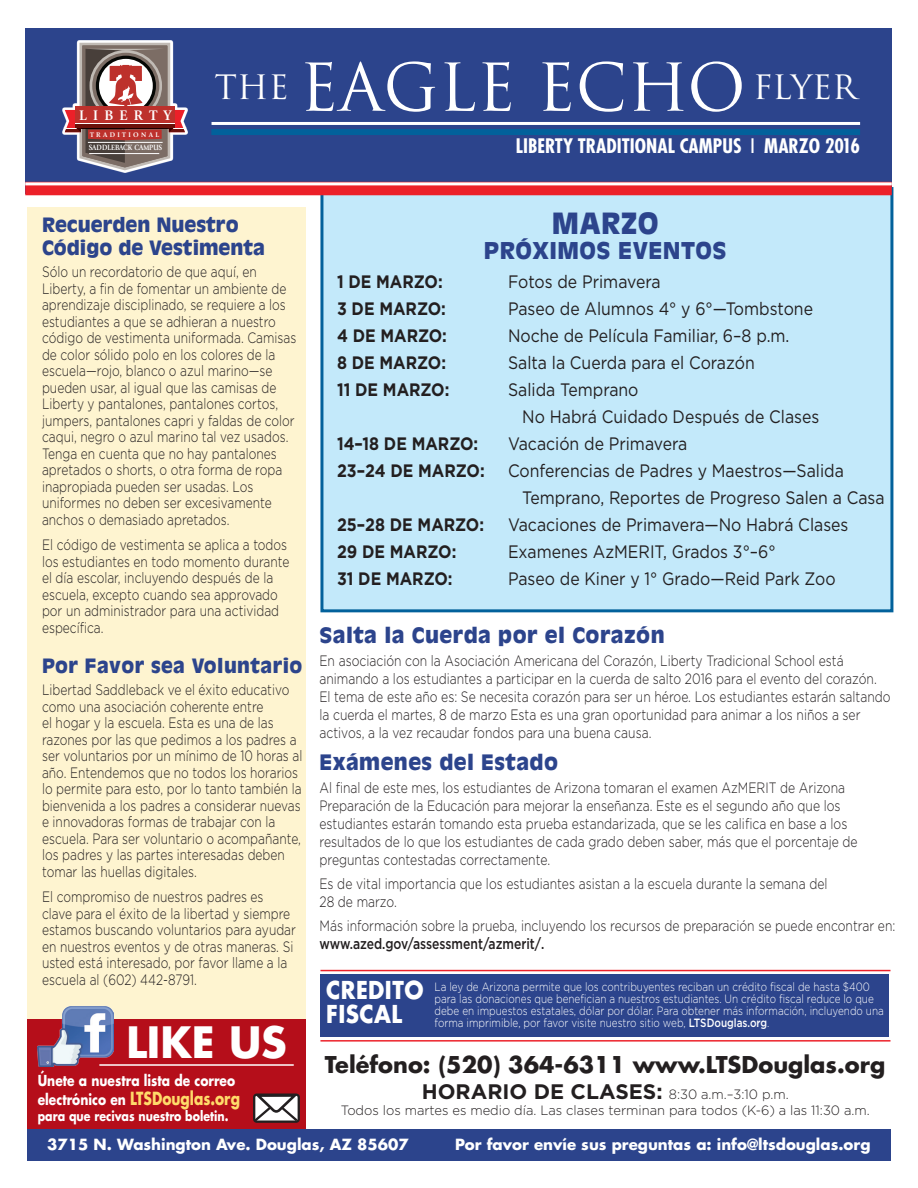
<style>
.page{position:relative;width:918px;height:1188px;background:#fff}
.page>*{position:absolute;margin:0;border:0;box-sizing:border-box;transform-origin:0 0}
.copy{font:64.05px "Trajan";color:#fff}
.t1{font:700 42px "Futura";color:#fff}
.Headers{font:900 28.8px "Antique Olive";letter-spacing:.02em;color:#2c448c}
.Headers-2{font:700 24px "Futura";letter-spacing:.02em;color:#fff;scale:.9 1}
.Headers-3{font:900 22.8px "Antique Olive";letter-spacing:.02em;color:#2c448c}
.t2{font:700 22.5px "Futura";color:#231f20}
.Headers-4{font:900 21px "Antique Olive";letter-spacing:.02em;color:#2c448c}
.t3{font:700 condensed 19.5px "Futura";color:#fff}
.Headers-5{font:900 19.5px/23.4px "Antique Olive";color:#2c448c}
.Headers-6{font:900 19.5px "Antique Olive";letter-spacing:.02em;color:#2c448c}
.t4{font:18px/27px "Gotham";color:#231f20;scale:.88 1}
.t5{font:700 18px "Gotham";color:#231f20;scale:.88 1}
.t6{font:700 17.7px "Futura";color:#ffdb6a;scale:.78 1}
.copy-2{font:300 15px/16.5px "Gotham";color:#231f20;scale:.8 1}
.copy-3{font:300 15px/18px "Gotham";color:#231f20;scale:.81 1}
.t7{font:700 15px "Futura";color:#fff}
.t8{font:700 14.7px "Futura";color:#fff;scale:.83 1}
.t9{font:700 14.55px "Giovanni";letter-spacing:.44em;color:#fff}
.t10{font:300 13.5px "Gotham";color:#231f20;scale:.96 1}
.t11{font:700 13.2px "Futura";color:#fff;scale:.83 1}
.copy-4{font:300 12px/12px "Gotham";color:#fff;scale:.83 1}
.t12{font:700 7.95px "Giovanni";color:#fff;scale:.86 1}
.t13{font:7.8px "Source Sans Pro";letter-spacing:.84em;color:#fff}
.t14{font:700 7.05px "Giovanni";letter-spacing:.34em;color:#fff}
.s1{font-weight:400}
.s2{font-size:14.7px;color:#fff}
.s3{font-weight:500}
.s4{font-weight:700;font-size:21px}
</style>
<div class="page">
<div style="left:27px;top:207px;width:279px;height:914px;background:#fef4d0"></div>
<div style="left:27px;top:1020px;width:279px;height:125px;background:#b50e1a"></div>
<img style="left:38px;top:1006px;width:75px;height:60px">
<hr style="left:99px;top:1064px;width:195px;height:2px;background:#fff">
<svg style="left:253px;top:1094px;width:47px;height:29px"></svg>
<div style="left:27px;top:1129px;width:863px;height:32px;background:#2c448c"></div>
<div style="left:320px;top:187px;width:573px;height:425px;background:#c3e9fa;border:3px solid #02619b"></div>
<div style="left:25px;top:29px;width:867px;height:165px;background:#2c448c"></div>
<div style="left:25px;top:182px;width:867px;height:13px;background:#ec2029"></div>
<hr style="left:25px;top:182px;width:867px;height:3px;background:#fff">
<hr style="left:212px;top:122px;width:648px;height:3px;background:#fff">
<div style="left:211px;top:129px;width:649px;height:6px;background:#02619b"></div>
<svg style="left:62px;top:40px;width:125px;height:133px"></svg>
<svg style="left:65px;top:41px;width:120px;height:131px"></svg>
<div style="left:75px;top:106px;width:99px;height:21px;background:#bd312c"></div>
<hr style="left:75px;top:123px;width:99px;height:4px;background:#6c110b">
<hr style="left:76px;top:123px;width:99px;height:1px;background:#fff">
<div style="left:320px;top:975px;width:569px;height:62px;background:#2c448c"></div>
<hr style="left:320px;top:970px;width:570px;height:1px;background:#ec2029">
<hr style="left:320px;top:1040px;width:570px;height:2px;background:#ec2029">
<p class="t9" style="left:79px;top:106px;width:94px">LIBERTY</p>
<p class="t13" style="left:91px;top:114px;width:72px">ACADEMY</p>
<p class="t12" style="left:89px;top:143px;width:87px">SADDLEBACK CAMPUS</p>
<p class="t14" style="left:90px;top:130px;width:70px">TRADITIONAL</p>
<p class="copy" style="left:215px;top:49px;width:644px"><sup>THE</sup> EAGLE ECHO <sup>FLYER</sup></p>
<p class="t3" style="left:516px;top:134px;width:346px">LIBERTY TRADITIONAL CAMPUS <span class="s1">I</span> MARZO 2016</p>
<p class="Headers-5" style="left:42px;top:212px;width:225px">Recuerden Nuestro<br>Código de Vestimenta</p>
<p class="copy-2" style="left:42px;top:263px;width:319px">Sólo un recordatorio de que aquí, en Liberty, a fin de fomentar un ambiente de aprendizaje disciplinado, se requiere a los estudiantes a que se adhieran a nuestro código de vestimenta uniformada. Camisas de color sólido polo en los colores de la escuela—rojo, blanco o azul marino—se pueden usar, al igual que las camisas de Liberty y pantalones, pantalones cortos, jumpers, pantalones capri y faldas de color caqui, negro o azul marino tal vez usados.<br>Tenga en cuenta que no hay pantalones apretados o shorts, o otra forma de ropa inapropiada pueden ser usadas. Los uniformes no deben ser excesivamente anchos o demasiado apretados.</p>
<p class="copy-2" style="left:42px;top:536px;width:311px">El código de vestimenta se aplica a todos los estudiantes en todo momento durante el día escolar, incluyendo después de la escuela, excepto cuando sea approvado por un administrador para una actividad específica.</p>
<p class="Headers-6" style="left:42px;top:655px;width:262px">Por Favor sea Voluntario</p>
<p class="copy-2" style="left:42px;top:681px;width:327px">Libertad Saddleback ve el éxito educativo como una asociación coherente entre<br>el hogar y la escuela. Esta es una de las razones por las que pedimos a los padres a ser voluntarios por un mínimo de 10 horas al año. Entendemos que no todos los horarios lo permite para esto, por lo tanto también la bienvenida a los padres a considerar nuevas e innovadoras formas de trabajar con la escuela. Para ser voluntario o acompañante, los padres y las partes interesadas deben tomar las huellas digitales.</p>
<p class="copy-2" style="left:42px;top:888px;width:319px">El compromiso de nuestros padres es clave para el éxito de la libertad y siempre estamos buscando voluntarios para ayudar en nuestros eventos y de otras maneras. Si usted está interesado, por favor llame a la escuela al (602) 442-8791.</p>
<p class="t1" style="left:126px;top:1013px;width:162px">LIKE US</p>
<p class="t8" style="left:38px;top:1071px;width:239px">Únete a nuestra lista de correo</p>
<p class="t6" style="left:38px;top:1086px;width:261px"><span class="s2">electrónico en</span> LTSDouglas.org</p>
<p class="t11" style="left:38px;top:1107px;width:231px">para que recivas nuestro boletin.</p>
<p class="Headers" style="left:552px;top:206px;width:108px">MARZO</p>
<p class="Headers-3" style="left:484px;top:237px;width:244px">PRÓXIMOS EVENTOS</p>
<p class="t5" style="left:337px;top:272px;width:122px">1 DE MARZO:</p>
<p class="t4" style="left:508px;top:268px;width:175px">Fotos de Primavera</p>
<p class="t5" style="left:337px;top:299px;width:125px">3 DE MARZO:</p>
<p class="t4" style="left:508px;top:295px;width:348px">Paseo de Alumnos 4° y 6°—Tombstone</p>
<p class="t5" style="left:337px;top:326px;width:126px">4 DE MARZO:</p>
<p class="t4" style="left:508px;top:322px;width:321px">Noche de Película Familiar, 6–8 p.m.</p>
<p class="t5" style="left:337px;top:353px;width:125px">8 DE MARZO:</p>
<p class="t4" style="left:508px;top:349px;width:282px">Salta la Cuerda para el Corazón</p>
<p class="t5" style="left:337px;top:380px;width:129px">11 DE MARZO:</p>
<p class="t4" style="left:522px;top:376px;width:339px;text-indent:-14px">Salida Temprano<br>No Habrá Cuidado Después de Clases</p>
<p class="t5" style="left:337px;top:434px;width:162px">14–18 DE MARZO:</p>
<p class="t4" style="left:508px;top:430px;width:205px">Vacación de Primavera</p>
<p class="t5" style="left:337px;top:461px;width:169px">23–24 DE MARZO:</p>
<p class="t4" style="left:522px;top:457px;width:413px;text-indent:-14px">Conferencias de Padres y Maestros—Salida<br>Temprano, Reportes de Progreso Salen a Casa</p>
<p class="t5" style="left:337px;top:515px;width:169px">25–28 DE MARZO:</p>
<p class="t4" style="left:508px;top:511px;width:388px">Vacaciones de Primavera—No Habrá Clases</p>
<p class="t5" style="left:337px;top:542px;width:137px">29 DE MARZO:</p>
<p class="t4" style="left:508px;top:538px;width:306px">Examenes AzMERIT, Grados 3°–6°</p>
<p class="t5" style="left:337px;top:569px;width:133px">31 DE MARZO:</p>
<p class="t4" style="left:508px;top:565px;width:374px">Paseo de Kiner y 1° Grado—Reid Park Zoo</p>
<p class="Headers-4" style="left:320px;top:623px;width:347px">Salta la Cuerda por el Corazón</p>
<p class="copy-3" style="left:320px;top:652px;width:707px">En asociación con la Asociación Americana del Corazón, Liberty Tradicional School está animando a los estudiantes a participar en la cuerda de salto 2016 para el evento del corazón.<br>El tema de este año es: Se necesita corazón para ser un héroe. Los estudiantes estarán saltando la cuerda el martes, 8 de marzo Esta es una gran oportunidad para animar a los niños a ser activos, a la vez recaudar fondos para una buena causa.</p>
<p class="Headers-4" style="left:320px;top:749px;width:240px">Exámenes del Estado</p>
<p class="copy-3" style="left:320px;top:778px;width:666px">Al final de este mes, los estudiantes de Arizona tomaran el examen AzMERIT de Arizona Preparación de la Educación para mejorar la enseñanza. Este es el segundo año que los estudiantes estarán tomando esta prueba estandarizada, que se les califica en base a los resultados de lo que los estudiantes de cada grado deben saber, más que el porcentaje de preguntas contestadas correctamente.</p>
<p class="copy-3" style="left:320px;top:874px;width:629px">Es de vital importancia que los estudiantes asistan a la escuela durante la semana del<br>28 de marzo.</p>
<p class="copy-3" style="left:320px;top:916px;width:712px">Más información sobre la prueba, incluyendo los recursos de preparación se puede encontrar en: <span class="s3">www.azed.gov/assessment/azmerit/.</span></p>
<p class="Headers-2" style="left:326px;top:973px;width:110px">CREDITO</p>
<p class="Headers-2" style="left:326px;top:997px;width:86px">FISCAL</p>
<p class="copy-4" style="left:435px;top:981px;width:543px">La ley de Arizona permite que los contribuyentes reciban un crédito fiscal de hasta $400 para las donaciones que benefician a nuestros estudiantes. Un crédito fiscal reduce lo que debe en impuestos estatales, dólar por dólar. Para obtener más información, incluyendo una forma imprimible, por favor visite nuestro sitio web, <span class="s3">LTSDouglas.org</span>.</p>
<p class="t2" style="left:325px;top:1049px;width:562px">Teléfono: (520) 364-6311 www.LTSDouglas.org</p>
<p class="t10" style="left:422px;top:1086px;width:384px"><span class="s4">HORARIO DE CLASES:</span> 8:30 a.m.–3:10 p.m.</p>
<p class="t10" style="left:341px;top:1103px;width:553px">Todos los martes es medio día. Las clases terminan para todos (K-6) a las 11:30 a.m.</p>
<p class="t7" style="left:47px;top:1134px;width:363px">3715 N. Washington Ave. Douglas, AZ 85607</p>
<p class="t7" style="left:455px;top:1134px;width:417px">Por favor envíe sus preguntas a: info@ltsdouglas.org</p>
</div>
